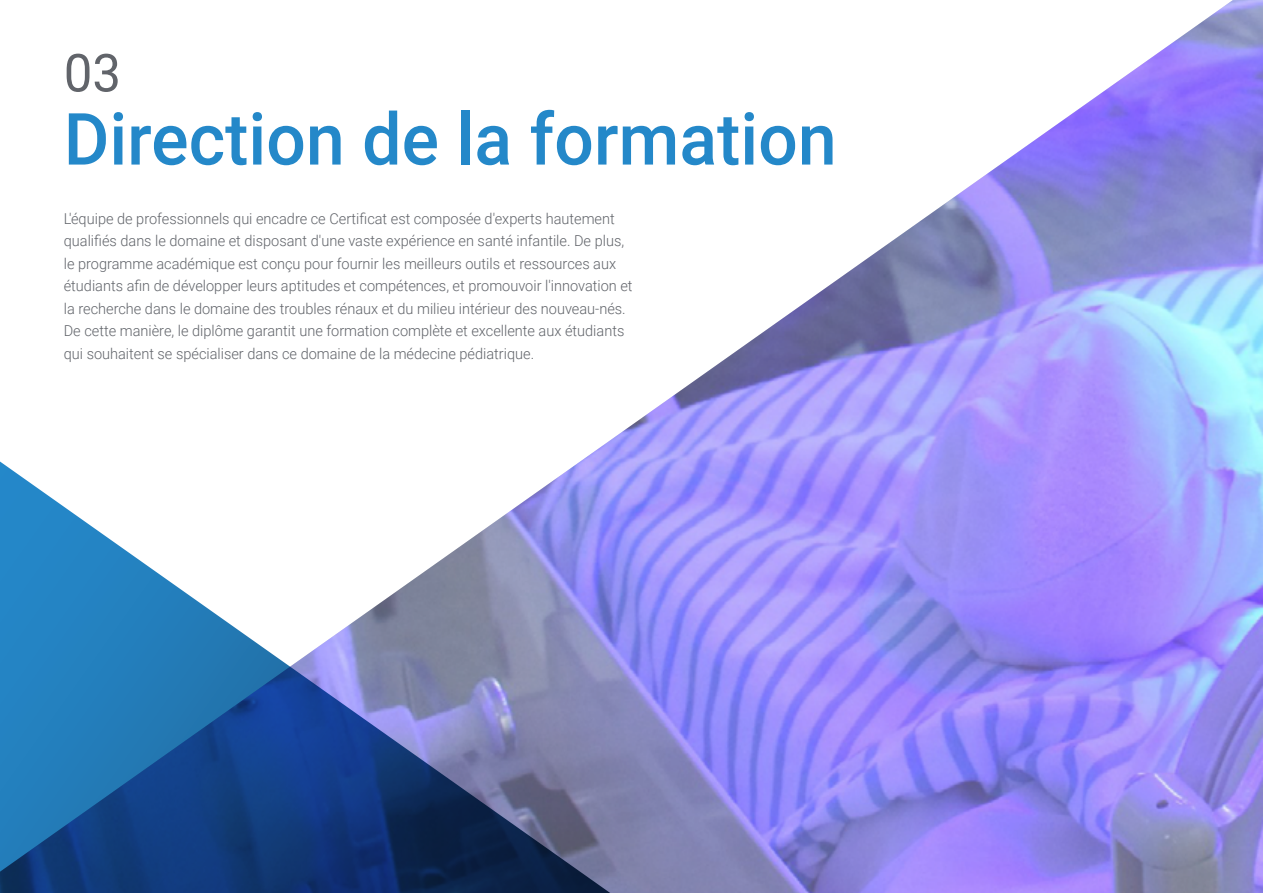
<style>
.page{position:relative;width:1263px;height:893px;background:#fff}
.page>*{position:absolute;margin:0;border:0;box-sizing:border-box;transform-origin:0 0}
.t1{font:500 72px "Roboto";color:#2488c9}
.t2{font:52.5px "Roboto";color:#61646a}
.t3{font:300 15px/22.5px "Roboto";color:#61646a}
</style>
<div class="page">
<img style="left:602px;top:0;width:661px;height:893px">
<svg style="left:0;top:446px;width:640px;height:447px"></svg>
<h2 class="t2" style="left:64px;top:36px;width:59px">03</h2>
<h1 class="t1" style="left:64px;top:89px;width:774px">Direction de la formation</h1>
<p class="t3" style="left:64px;top:207px;width:570px">L'équipe de professionnels qui encadre ce Certificat est composée d'experts hautement qualifiés dans le domaine et disposant d'une vaste expérience en santé infantile. De plus, le programme académique est conçu pour fournir les meilleurs outils et ressources aux étudiants afin de développer leurs aptitudes et compétences, et promouvoir l'innovation et la recherche dans le domaine des troubles rénaux et du milieu intérieur des nouveau-nés.<br>De cette manière, le diplôme garantit une formation complète et excellente aux étudiants qui souhaitent se spécialiser dans ce domaine de la médecine pédiatrique.</p>
</div>
